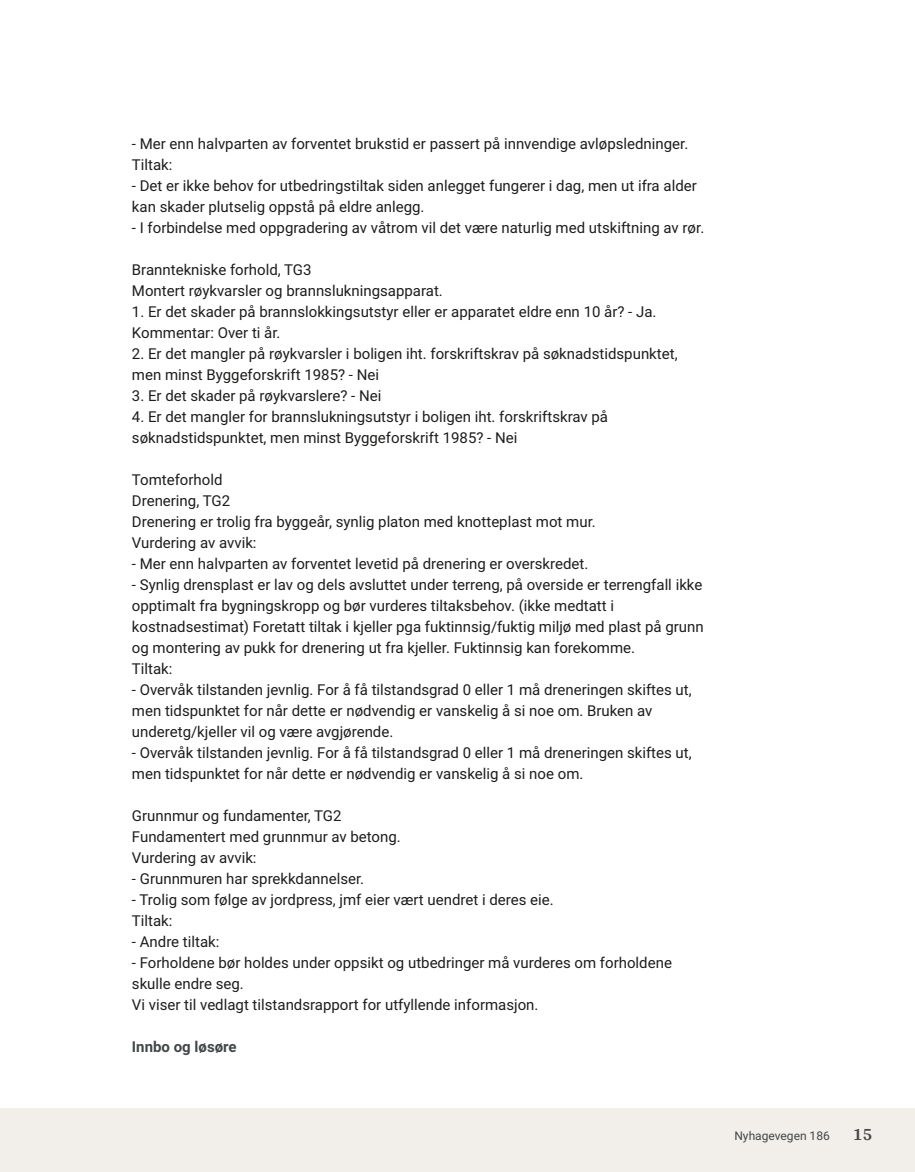
<style>
.page{position:relative;width:915px;height:1172px;background:#fff}
.page>*{position:absolute;margin:0;border:0;box-sizing:border-box;transform-origin:0 0}
.t1{font:700 18px "Arya";color:#414749}
.t2{font:15px/21px "Roboto";color:#1d1d1b}
.t3{font:700 15px "Roboto";color:#414749}
.t4{font:12px "Roboto";color:#414749}
</style>
<div class="page">
<div style="left:0;top:1108px;width:914px;height:64px;background:#f2eeea"></div>
<p class="t2" style="left:132px;top:132px;width:573px">‑ Mer enn halvparten av forventet brukstid er passert på innvendige avløpsledninger.<br>Tiltak:<br>‑ Det er ikke behov for utbedringstiltak siden anlegget fungerer i dag, men ut ifra alder kan skader plutselig oppstå på eldre anlegg.<br>‑ I forbindelse med oppgradering av våtrom vil det være naturlig med utskiftning av rør.</p>
<p class="t2" style="left:132px;top:258px;width:312px">Branntekniske forhold, TG3<br>Montert røykvarsler og brannslukningsapparat.</p>
<p class="t2" style="left:132px;top:300px;width:526px">1. Er det skader på brannslokkingsutstyr eller er apparatet eldre enn 10 år? ‑ Ja.<br>Kommentar: Over ti år.</p>
<p class="t2" style="left:132px;top:342px;width:547px">2. Er det mangler på røykvarsler i boligen iht. forskriftskrav på søknadstidspunktet, men minst Byggeforskrift 1985? ‑ Nei</p>
<p class="t2" style="left:132px;top:384px;width:251px">3. Er det skader på røykvarslere? ‑ Nei</p>
<p class="t2" style="left:132px;top:405px;width:477px">4. Er det mangler for brannslukningsutstyr i boligen iht. forskriftskrav på søknadstidspunktet, men minst Byggeforskrift 1985? ‑ Nei</p>
<p class="t2" style="left:132px;top:468px;width:573px">Tomteforhold<br>Drenering, TG2<br>Drenering er trolig fra byggeår, synlig platon med knotteplast mot mur.<br>Vurdering av avvik:<br>‑ Mer enn halvparten av forventet levetid på drenering er overskredet.<br>‑ Synlig drensplast er lav og dels avsluttet under terreng, på overside er terrengfall ikke opptimalt fra bygningskropp og bør vurderes tiltaksbehov. (ikke medtatt i kostnadsestimat) Foretatt tiltak i kjeller pga fuktinnsig/fuktig miljø med plast på grunn og montering av pukk for drenering ut fra kjeller. Fuktinnsig kan forekomme.<br>Tiltak:<br>‑ Overvåk tilstanden jevnlig. For å få tilstandsgrad 0 eller 1 må dreneringen skiftes ut, men tidspunktet for når dette er nødvendig er vanskelig å si noe om. Bruken av underetg/kjeller vil og være avgjørende.<br>‑ Overvåk tilstanden jevnlig. For å få tilstandsgrad 0 eller 1 må dreneringen skiftes ut, men tidspunktet for når dette er nødvendig er vanskelig å si noe om.</p>
<p class="t2" style="left:132px;top:804px;width:541px">Grunnmur og fundamenter, TG2<br>Fundamentert med grunnmur av betong.<br>Vurdering av avvik:<br>‑ Grunnmuren har sprekkdannelser.<br>‑ Trolig som følge av jordpress, jmf eier vært uendret i deres eie.<br>Tiltak:<br>‑ Andre tiltak:<br>‑ Forholdene bør holdes under oppsikt og utbedringer må vurderes om forholdene skulle endre seg.<br>Vi viser til vedlagt tilstandsrapport for utfyllende informasjon.</p>
<p class="t3" style="left:132px;top:1036px;width:106px">Innbo og løsøre</p>
<p class="t4" style="left:734px;top:1127px;width:97px">Nyhagevegen 186</p>
<p class="t1" style="left:852px;top:1123px;width:21px">15</p>
</div>
